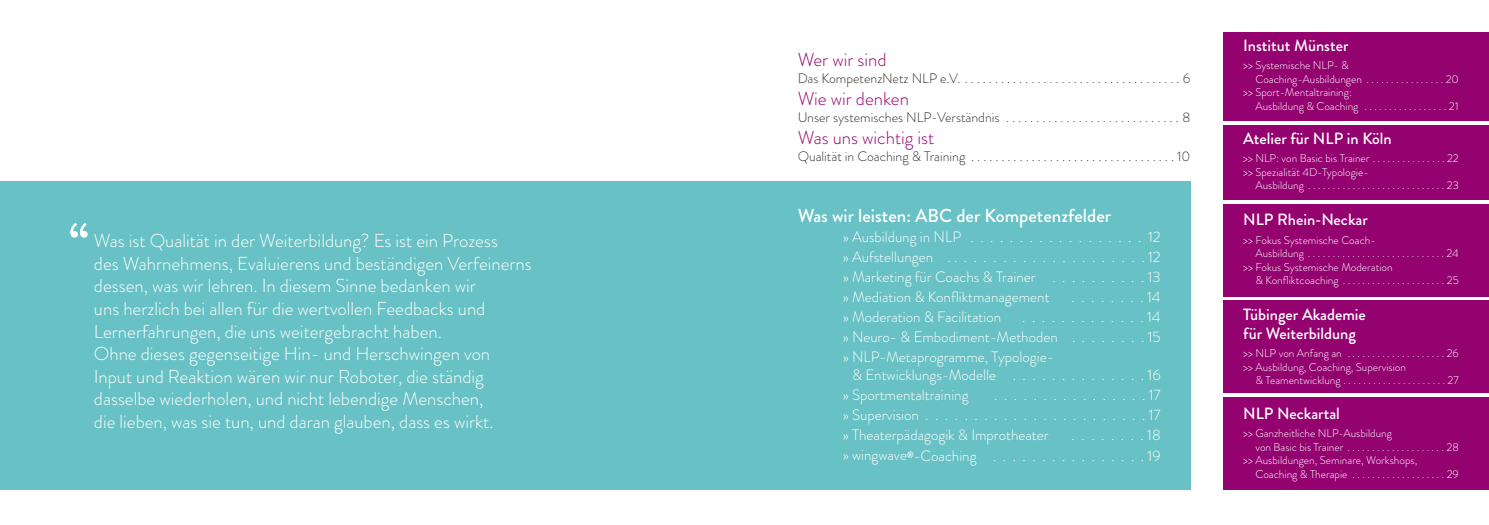
<style>
.page{position:relative;width:1489px;height:525px;background:#fff}
.page>*{position:absolute;margin:0;border:0;box-sizing:border-box;transform-origin:0 0}
.t1{font:700 50px "Brandon Grotesque";color:#fff}
.t2{font:300 18.75px/22.5px "Brandon Grotesque";color:#fff}
.t3{font:300 18.75px "Brandon Grotesque";color:#940270}
.t4{font:500 18.75px "Brandon Grotesque";color:#fff}
.t5{font:500 16.25px/18.5px "Brandon Grotesque";color:#fff}
.t6{font:300 15px/20px "Brandon Grotesque";color:#fff;text-align:justify}
.t7{font:300 13.75px "Brandon Grotesque";color:#323232}
.t8{font:300 11.25px/13.5px "Brandon Grotesque";color:#fff}
.s1{font-family:"Magra";font-weight:400;font-size:12.5px}
</style>
<div class="page">
<div style="left:0;top:180px;width:755px;height:309px;background:#68c1c4"></div>
<div style="left:733px;top:180px;width:457px;height:309px;background:#68c1c4"></div>
<div style="left:1222px;top:32px;width:266px;height:88px;background:#940270"></div>
<div style="left:1222px;top:125px;width:266px;height:74px;background:#940270"></div>
<div style="left:1222px;top:204px;width:266px;height:92px;background:#940270"></div>
<div style="left:1222px;top:300px;width:266px;height:92px;background:#940270"></div>
<div style="left:1222px;top:397px;width:266px;height:92px;background:#940270"></div>
<h1 class="t1" style="left:69px;top:206px;width:21px">“</h1>
<p class="t2" style="left:94px;top:230px;width:439px">Was ist Qualität in der Weiterbildung? Es ist ein Prozess<br>des Wahrnehmens, Evaluierens und beständigen Verfeinerns dessen, was wir lehren. In diesem Sinne bedanken wir<br>uns herzlich bei allen für die wertvollen Feedbacks und Lernerfahrungen, die uns weitergebracht haben.<br>Ohne dieses gegenseitige Hin- und Herschwingen von Input und Reaktion wären wir nur Roboter, die ständig dasselbe wiederholen, und nicht lebendige Menschen,<br>die lieben, was sie tun, und daran glauben, dass es wirkt.</p>
<h2 class="t3" style="left:797px;top:47px;width:90px">Wer wir sind</h2>
<p class="t7" style="left:797px;top:69px;width:394px">Das KompetenzNetz NLP e.V. . . . . . . . . . . . . . . . . . . . . . . . . . . . . . . . . . . . . 6</p>
<h2 class="t3" style="left:797px;top:86px;width:113px">Wie wir denken</h2>
<p class="t7" style="left:797px;top:108px;width:394px">Unser systemisches NLP-Verständnis . . . . . . . . . . . . . . . . . . . . . . . . . . . . . 8</p>
<h2 class="t3" style="left:797px;top:125px;width:138px">Was uns wichtig ist</h2>
<p class="t7" style="left:797px;top:147px;width:394px">Qualität in Coaching &amp; Training . . . . . . . . . . . . . . . . . . . . . . . . . . . . . . . . . . 10</p>
<h2 class="t4" style="left:797px;top:203px;width:315px">Was wir leisten: ABC der Kompetenzfelder</h2>
<h3 class="t6" style="left:842px;top:227px;width:319px">» Ausbildung in NLP . . . . . . . . . . . . . . . . . . 12 » Aufstellungen . . . . . . . . . . . . . . . . . . . . . 12 » Marketing für Coachs &amp; Trainer . . . . . . . . . . 13 » Mediation &amp; Konfliktmanagement</h3>
<h3 class="t6" style="left:1071px;top:287px;width:91px">. . . . . . . . 14</h3>
<h3 class="t6" style="left:842px;top:307px;width:160px">» Moderation &amp; Facilitation</h3>
<h3 class="t6" style="left:842px;top:307px;width:319px;text-indent:179px">. . . . . . . . . . . . . 14 » Neuro- &amp; Embodiment-Methoden . . . . . . . . 15 » NLP-Metaprogramme, Typologie-</h3>
<h3 class="t6" style="left:842px;top:365px;width:319px;text-indent:9px">&amp; Entwicklungs-Modelle . . . . . . . . . . . . . . 16 » Sportmentaltraining</h3>
<h3 class="t6" style="left:842px;top:385px;width:319px;text-indent:151px">. . . . . . . . . . . . . . . . 17 » Supervision . . . . . . . . . . . . . . . . . . . . . . . 17 » Theaterpädagogik &amp; Improtheater</h3>
<h3 class="t6" style="left:842px;top:425px;width:319px;text-align:right">. . . . . . . . 18<br>» wingwave<span class="s1">®</span>-Coaching . . . . . . . . . . . . . . . . 19</h3>
<h3 class="t5" style="left:1243px;top:36px;width:107px">Institut Münster</h3>
<p class="t8" style="left:1243px;top:59px;width:107px">&gt;&gt; Systemische NLP- &amp;</p>
<p class="t8" style="left:1255px;top:72px;width:205px">Coaching-Ausbildungen . . . . . . . . . . . . . . . . 20</p>
<p class="t8" style="left:1243px;top:86px;width:110px">&gt;&gt; Sport-Mentaltraining:</p>
<p class="t8" style="left:1255px;top:99px;width:205px">Ausbildung &amp; Coaching . . . . . . . . . . . . . . . . . 21</p>
<h3 class="t5" style="left:1243px;top:129px;width:150px">Atelier für NLP in Köln</h3>
<p class="t8" style="left:1243px;top:152px;width:217px">&gt;&gt; NLP: von Basic bis Trainer . . . . . . . . . . . . . . . 22 &gt;&gt; Spezialität 4D-Typologie-</p>
<p class="t8" style="left:1255px;top:179px;width:205px">Ausbildung . . . . . . . . . . . . . . . . . . . . . . . . . . . . 23</p>
<h3 class="t5" style="left:1243px;top:211px;width:126px">NLP Rhein-Neckar</h3>
<p class="t8" style="left:1243px;top:233px;width:134px">&gt;&gt; Fokus Systemische Coach-</p>
<p class="t8" style="left:1255px;top:247px;width:205px">Ausbildung . . . . . . . . . . . . . . . . . . . . . . . . . . . . 24</p>
<p class="t8" style="left:1243px;top:260px;width:151px">&gt;&gt; Fokus Systemische Moderation</p>
<p class="t8" style="left:1255px;top:274px;width:205px">&amp; Konfliktcoaching . . . . . . . . . . . . . . . . . . . . . 25</p>
<h3 class="t5" style="left:1243px;top:305px;width:124px">Tübinger Akademie für Weiterbildung</h3>
<p class="t8" style="left:1243px;top:346px;width:217px">&gt;&gt; NLP von Anfang an . . . . . . . . . . . . . . . . . . . . 26 &gt;&gt; Ausbildung, Coaching, Supervision</p>
<p class="t8" style="left:1255px;top:373px;width:205px">&amp; Teamentwicklung . . . . . . . . . . . . . . . . . . . . . 27</p>
<h3 class="t5" style="left:1243px;top:404px;width:98px">NLP Neckartal</h3>
<p class="t8" style="left:1243px;top:426px;width:150px">&gt;&gt; Ganzheitliche NLP-Ausbildung</p>
<p class="t8" style="left:1255px;top:440px;width:205px">von Basic bis Trainer . . . . . . . . . . . . . . . . . . . . 28</p>
<p class="t8" style="left:1243px;top:453px;width:175px">&gt;&gt; Ausbildungen, Seminare, Workshops,</p>
<p class="t8" style="left:1255px;top:467px;width:205px">Coaching &amp; Therapie . . . . . . . . . . . . . . . . . . . 29</p>
</div>
